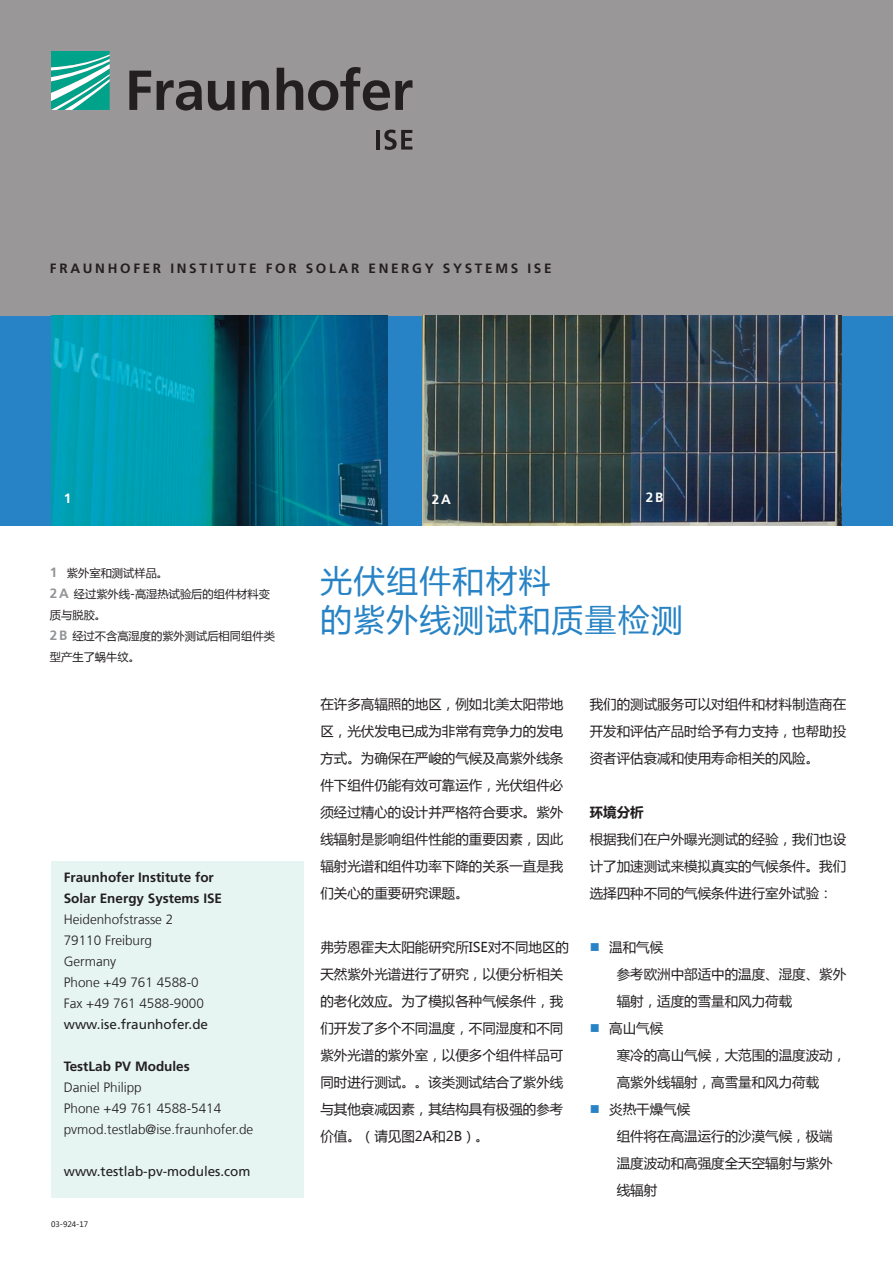
<style>
.page{position:relative;width:893px;height:1263px;background:#fff}
.page>*{position:absolute;margin:0;border:0;box-sizing:border-box;transform-origin:0 0}
.t1{font:31.5px/39px "Microsoft Ya Hei";letter-spacing:.05em;color:#2783c5}
.t2{font:13.5px/27px "Microsoft Ya Hei";color:#231f20;text-align:justify}
.t3{font:300 13.5px/21px "Frutiger LT Com";color:#231f20}
.t4{font:700 13.5px/21px "Frutiger LT Com";color:#231f20}
.t5{font:13.5px "Frutiger LT Com";color:#231f20}
.t6{font:700 13.5px "Frutiger LT Com";letter-spacing:.2em;color:#231f20}
.t7{font:700 13.5px "Frutiger LT Com";color:#fff}
.t8{font:700 13.5px "Microsoft Ya Hei";color:#231f20}
.t9{font:11.25px/21px "Microsoft Ya Hei";color:#231f20}
.t10{font:7.5px "Microsoft Ya Hei";color:#231f20}
.s1{font-family:"Frutiger LT Com";font-weight:700;font-size:13.5px;color:#939598}
</style>
<div class="page">
<div style="left:0;top:315px;width:893px;height:210px;background:#2783c5"></div>
<div style="left:0;top:0;width:893px;height:315px;background:#999797"></div>
<svg style="left:51px;top:51px;width:59px;height:59px;background:#4abba9"></svg>
<svg style="left:129px;top:67px;width:283px;height:44px"></svg>
<hr style="left:376px;top:130px;width:4px;height:20px;background:#231f20">
<svg style="left:384px;top:130px;width:28px;height:20px"></svg>
<div style="left:51px;top:860px;width:252px;height:337px;background:#e6f5f2"></div>
<img style="left:51px;top:315px;width:337px;height:210px">
<img style="left:422px;top:315px;width:419px;height:210px">
<p class="t6" style="left:50px;top:260px;width:503px">FRAUNHOFER INSTITUTE FOR SOLAR ENERGY SYSTEMS ISE</p>
<p class="t7" style="left:64px;top:491px;width:9px">1</p>
<p class="t7" style="left:432px;top:491px;width:20px">2A</p>
<p class="t7" style="left:646px;top:490px;width:19px">2B</p>
<p class="t9" style="left:50px;top:562px;width:226px"><span class="s1">1</span> 紫外室和测试样品。<br><span class="s1">2A</span> 经过紫外线-高湿热试验后的组件材料变质与脱胶。<br><span class="s1">2B</span> 经过不含高湿度的紫外测试后相同组件类型产生了蜗牛纹。</p>
<p class="t4" style="left:64px;top:867px;width:160px">Fraunhofer Institute for<br>Solar Energy Systems ISE</p>
<p class="t3" style="left:64px;top:909px;width:142px">Heidenhofstrasse 2<br>79110 Freiburg<br>Germany<br>Phone +49 761 4588-0<br>Fax +49 761 4588-9000</p>
<p class="t5" style="left:64px;top:1016px;width:146px">www.ise.fraunhofer.de</p>
<p class="t4" style="left:64px;top:1056px;width:128px">TestLab PV Modules</p>
<p class="t3" style="left:64px;top:1077px;width:191px">Daniel Philipp<br>Phone +49 761 4588-5414 pvmod.testlab@ise.fraunhofer.de</p>
<p class="t5" style="left:64px;top:1163px;width:188px">www.testlab-pv-modules.com</p>
<p class="t10" style="left:51px;top:1219px;width:39px">03-924-17</p>
<h1 class="t1" style="left:320px;top:560px;width:364px">光伏组件和材料<br>的紫外线测试和质量检测</h1>
<p class="t2" style="left:320px;top:690px;width:244px">在许多高辐照的地区，例如北美太阳带地区，光伏发电已成为非常有竞争力的发电方式。为确保在严峻的气候及高紫外线条件下组件仍能有效可靠运作，光伏组件必须经过精心的设计并严格符合要求。紫外线辐射是影响组件性能的重要因素，因此辐射光谱和组件功率下降的关系一直是我们关心的重要研究课题。</p>
<p class="t2" style="left:320px;top:933px;width:250px;text-align:left">弗劳恩霍夫太阳能研究所ISE对不同地区的天然紫外光谱进行了研究，以便分析相关的老化效应。为了模拟各种气候条件，我们开发了多个不同温度，不同湿度和不同紫外光谱的紫外室，以便多个组件样品可同时进行测试。。该类测试结合了紫外线与其他衰减因素，其结构具有极强的参考价值。（请见图2A和2B）。</p>
<p class="t2" style="left:590px;top:690px;width:258px">我们的测试服务可以对组件和材料制造商在开发和评估产品时给予有力支持，也帮助投资者评估衰减和使用寿命相关的风险。</p>
<p class="t8" style="left:590px;top:803px;width:55px">环境分析</p>
<p class="t2" style="left:590px;top:825px;width:258px">根据我们在户外曝光测试的经验，我们也设计了加速测试来模拟真实的气候条件。我们选择四种不同的气候条件进行室外试验：</p>
<p class="t2" style="left:609px;top:933px;width:55px">温和气候</p>
<p class="t2" style="left:617px;top:960px;width:231px">参考欧洲中部适中的温度、湿度、紫外</p>
<p class="t2" style="left:617px;top:987px;width:177px">辐射，适度的雪量和风力荷载</p>
<p class="t2" style="left:609px;top:1014px;width:55px">高山气候</p>
<p class="t2" style="left:617px;top:1041px;width:231px">寒冷的高山气候，大范围的温度波动，</p>
<p class="t2" style="left:617px;top:1068px;width:204px">高紫外线辐射，高雪量和风力荷载</p>
<p class="t2" style="left:609px;top:1095px;width:82px">炎热干燥气候</p>
<p class="t2" style="left:617px;top:1122px;width:217px">组件将在高温运行的沙漠气候，极端</p>
<p class="t2" style="left:617px;top:1149px;width:217px">温度波动和高强度全天空辐射与紫外</p>
<p class="t2" style="left:617px;top:1176px;width:42px">线辐射</p>
</div>
